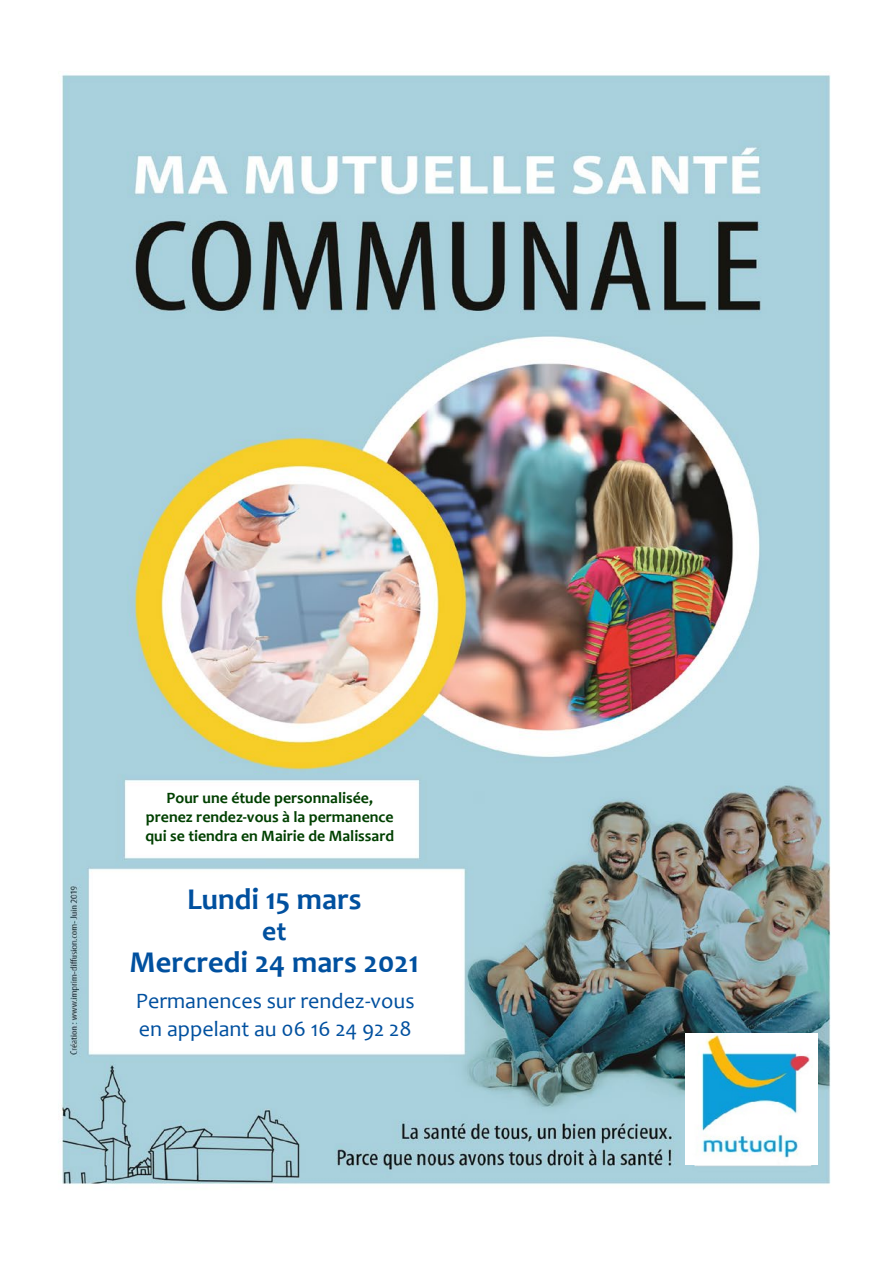
<style>
.page{position:relative;width:893px;height:1263px;background:#fff}
.page>*{position:absolute;margin:0;border:0;box-sizing:border-box;transform-origin:0 0}
.t1{font:700 30.3px "Candara";color:#00509f}
.t2{font:700 27.6px "Candara";color:#00509f}
.t3{font:22.05px/27.9px "Candara";color:#00509f}
.t4{font:700 15.9px/19px "Candara";color:#004000;text-align:center}
</style>
<div class="page">
<img style="left:61px;top:74px;width:770px;height:1111px">
<img style="left:686px;top:1033px;width:131px;height:132px">
<p class="t4" style="left:145px;top:788px;width:250px">Pour une étude personnalisée, prenez rendez-vous à la permanence qui se tiendra en Mairie de Malissard</p>
<h1 class="t1" style="left:187px;top:880px;width:176px">Lundi 15 mars</h1>
<h2 class="t2" style="left:262px;top:913px;width:26px">et</h2>
<h1 class="t1" style="left:130px;top:943px;width:291px">Mercredi 24 mars 2021</h1>
<h3 class="t3" style="left:136px;top:987px;width:280px">Permanences sur rendez-vous en appelant au 06 16 24 92 28</h3>
</div>
